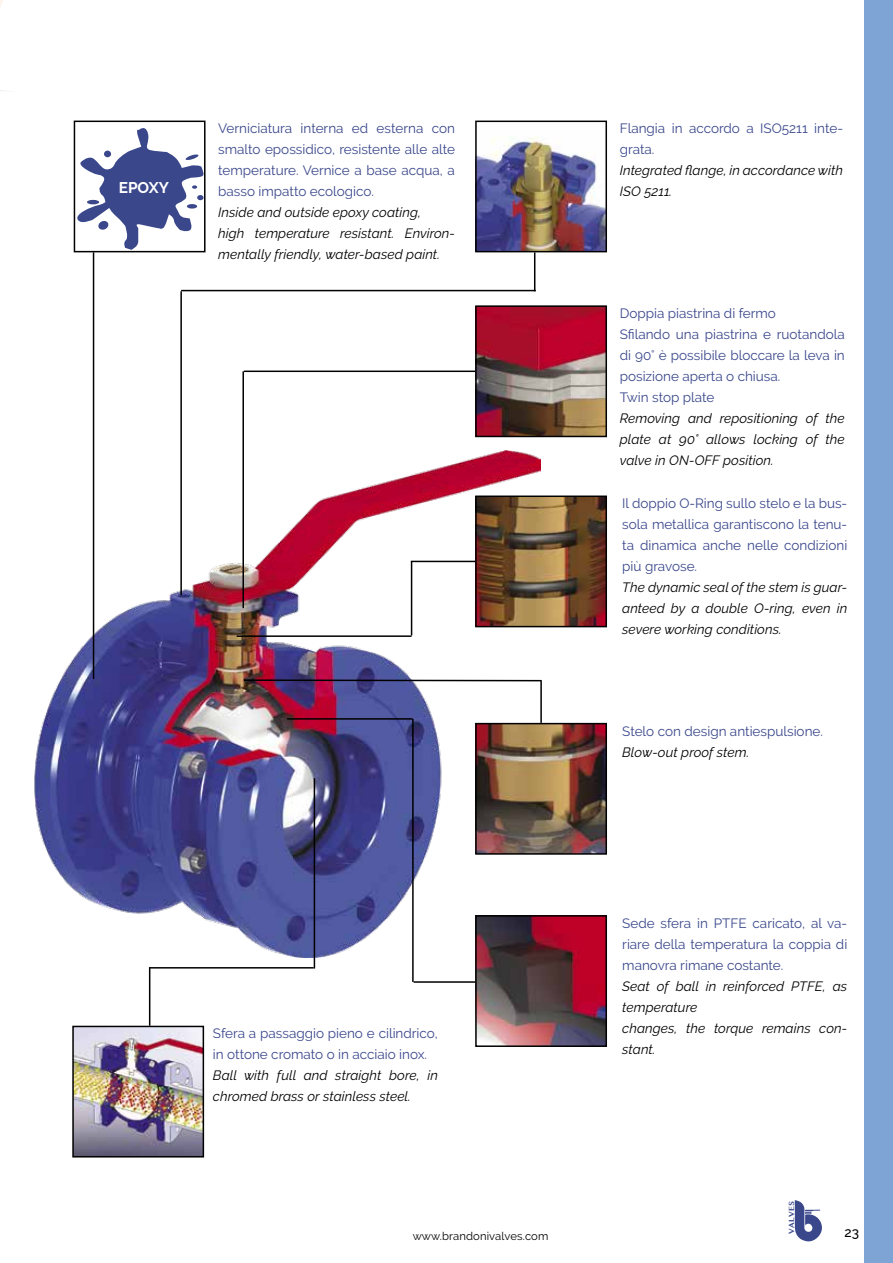
<style>
.page{position:relative;width:893px;height:1263px;background:#fff}
.page>*{position:absolute;margin:0;border:0;box-sizing:border-box;transform-origin:0 0}
.t1{font:700 15.45px "Raleway";color:#fff}
.t2{font:13.5px/21px "Raleway";color:#3a478c}
.t3{font:italic 13.5px/21px "Raleway";letter-spacing:.005em;color:#000}
.t4{font:500 13.5px "Raleway";color:#000}
.t5{font:11.25px "Raleway";letter-spacing:.01em;color:#000}
.t6{font:700 7.8px "Lao MN";color:#3a478b}
</style>
<div class="page">
<svg style="left:794px;top:1200px;width:28px;height:41px"></svg>
<div style="left:864px;top:0;width:29px;height:1263px;background:#7ea4d6"></div>
<svg style="left:0;top:0;width:4px;height:91px"></svg>
<img style="left:34px;top:450px;width:506px;height:507px">
<img style="left:478px;top:136px;width:126px;height:113px">
<div style="left:475px;top:121px;width:132px;height:131px;border:2px solid #000"></div>
<img style="left:478px;top:308px;width:126px;height:126px">
<div style="left:475px;top:305px;width:132px;height:132px;border:2px solid #000"></div>
<img style="left:478px;top:498px;width:126px;height:126px">
<div style="left:475px;top:495px;width:132px;height:132px;border:2px solid #000"></div>
<img style="left:478px;top:726px;width:126px;height:126px">
<div style="left:475px;top:723px;width:132px;height:132px;border:2px solid #000"></div>
<img style="left:478px;top:918px;width:126px;height:126px">
<div style="left:475px;top:915px;width:132px;height:132px;border:2px solid #000"></div>
<svg style="left:77px;top:128px;width:126px;height:121px"></svg>
<div style="left:74px;top:121px;width:132px;height:131px;border:2px solid #000"></div>
<hr style="left:150px;top:967px;width:164px;height:1px;background:#000">
<hr style="left:149px;top:967px;width:1px;height:59px;background:#000">
<hr style="left:314px;top:778px;width:1px;height:190px;background:#000">
<hr style="left:287px;top:718px;width:125px;height:2px;background:#000">
<hr style="left:412px;top:719px;width:2px;height:263px;background:#000">
<hr style="left:414px;top:981px;width:61px;height:2px;background:#000">
<svg style="left:242px;top:679px;width:299px;height:3px"></svg>
<hr style="left:540px;top:680px;width:2px;height:43px;background:#000">
<hr style="left:237px;top:635px;width:175px;height:2px;background:#000">
<hr style="left:411px;top:561px;width:1px;height:74px;background:#000">
<hr style="left:411px;top:561px;width:64px;height:1px;background:#000">
<hr style="left:242px;top:371px;width:2px;height:237px;background:#000">
<hr style="left:244px;top:371px;width:231px;height:1px;background:#000">
<hr style="left:534px;top:252px;width:1px;height:39px;background:#000">
<hr style="left:181px;top:290px;width:355px;height:1px;background:#000">
<hr style="left:180px;top:291px;width:2px;height:304px;background:#000">
<hr style="left:93px;top:252px;width:1px;height:427px;background:#000">
<img style="left:75px;top:1029px;width:126px;height:125px">
<div style="left:72px;top:1026px;width:132px;height:131px;border:2px solid #000"></div>
<p class="t1" style="left:119px;top:179px;width:52px">EPOXY</p>
<p class="t2" style="left:218px;top:118px;width:238px;text-align:justify">Verniciatura interna ed esterna con smalto epossidico, resistente alle alte temperature. Vernice a base acqua, a basso impatto ecologico.</p>
<p class="t3" style="left:218px;top:202px;width:238px">Inside and outside epoxy coating,<br>high temperature resistant. Environ&shy;mentally friendly, water-based paint.</p>
<p class="t2" style="left:620px;top:118px;width:225px">Flangia in accordo a ISO5211 inte&shy;grata.</p>
<p class="t3" style="left:620px;top:160px;width:225px">Integrated flange, in accordance with<br>ISO 5211.</p>
<p class="t2" style="left:620px;top:303px;width:227px">Doppia piastrina di fermo<br>Sfilando una piastrina e ruotandola di 90° è possibile bloccare la leva in posizione aperta o chiusa.<br>Twin stop plate</p>
<p class="t3" style="left:620px;top:408px;width:227px;text-align:justify">Removing and repositioning of the plate at 90° allows locking of the valve in ON-OFF position.</p>
<p class="t2" style="left:622px;top:493px;width:227px;text-align:justify">Il doppio O-Ring sullo stelo e la bus&shy;sola metallica garantiscono la tenu&shy;ta dinamica anche nelle condizioni più gravose.</p>
<p class="t3" style="left:622px;top:577px;width:227px;text-align:justify">The dynamic seal of the stem is guar&shy;anteed by a double O-ring, even in severe working conditions.</p>
<p class="t2" style="left:622px;top:720px;width:202px">Stelo con design antiespulsione.</p>
<p class="t3" style="left:622px;top:741px;width:128px">Blow-out proof stem.</p>
<p class="t2" style="left:213px;top:1022px;width:227px">Sfera a passaggio pieno e cilindrico, in ottone cromato o in acciaio inox.</p>
<p class="t3" style="left:213px;top:1064px;width:226px">Ball with full and straight bore, in chromed brass or stainless steel.</p>
<p class="t2" style="left:622px;top:913px;width:227px;text-align:justify">Sede sfera in PTFE caricato, al va&shy;riare della temperatura la coppia di manovra rimane costante.</p>
<p class="t3" style="left:622px;top:976px;width:227px">Seat of ball in reinforced PTFE, as temperature<br>changes, the torque remains con&shy;stant.</p>
<p class="t6" style="left:787px;top:1233px;width:34px;rotate:-90deg">VALVES</p>
<p class="t5" style="left:413px;top:1229px;width:137px">www.brandonivalves.com</p>
<p class="t4" style="left:844px;top:1225px;width:16px">23</p>
</div>
